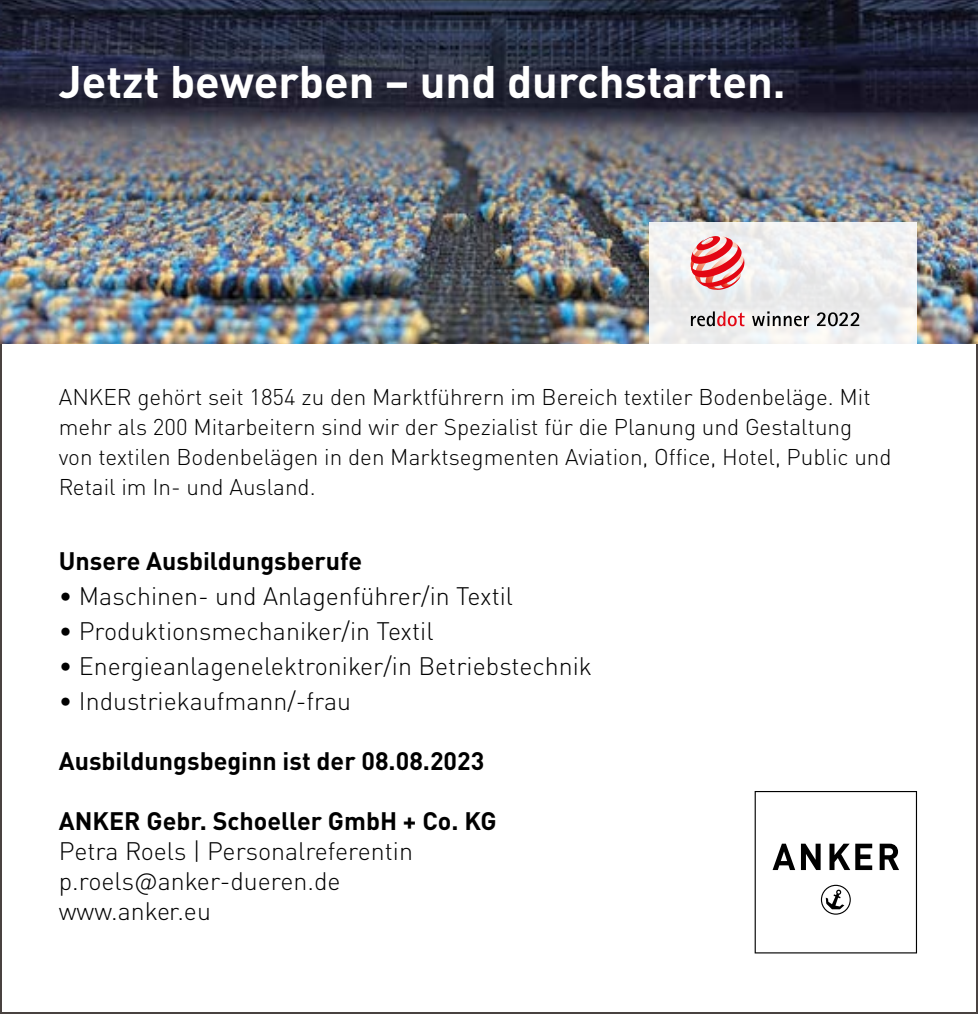
<style>
.page{position:relative;width:978px;height:1014px;background:#fff}
.page>*{position:absolute;margin:0;border:0;box-sizing:border-box;transform-origin:0 0}
.t1{font:700 45px "DINOT";color:#fff}
.t2{font:300 25px/30px "DINOT";color:#000}
.t3{font:700 25px "DINOT";color:#000}
.t4{font:300 22.5px/30px "DINOT";color:#000}
</style>
<div class="page">
<img style="left:0;top:0;width:978px;height:344px">
<svg style="left:755px;top:791px;width:162px;height:162px"></svg>
<div style="left:649px;top:222px;width:268px;height:122px;background:#eeefef"></div>
<svg style="left:752px;top:311px;width:57px;height:15px"></svg>
<svg style="left:691px;top:311px;width:54px;height:15px"></svg>
<svg style="left:691px;top:236px;width:53px;height:54px"></svg>
<svg style="left:817px;top:312px;width:42px;height:14px"></svg>
<h1 class="t1" style="left:59px;top:52px;width:728px">Jetzt bewerben – und durchstarten.</h1>
<p class="t4" style="left:59px;top:381px;width:834px">ANKER gehört seit 1854 zu den Marktführern im Bereich textiler Bodenbeläge. Mit mehr als 200 Mitarbeitern sind wir der Spezialist für die Planung und Gestaltung von textilen Bodenbelägen in den Marktsegmenten Aviation, Office, Hotel, Public und Retail im In- und Ausland.</p>
<p class="t3" style="left:59px;top:544px;width:305px">Unsere Ausbildungsberufe</p>
<p class="t2" style="left:59px;top:580px;width:456px">• Maschinen- und Anlagenführer/in Textil</p>
<p class="t2" style="left:59px;top:615px;width:376px">• Produktionsmechaniker/in Textil</p>
<p class="t2" style="left:59px;top:650px;width:535px">• Energieanlagenelektroniker/in Betriebstechnik</p>
<p class="t2" style="left:59px;top:685px;width:294px">• Industriekaufmann/-frau</p>
<p class="t3" style="left:59px;top:744px;width:427px">Ausbildungsbeginn ist der 08.08.2023</p>
<p class="t3" style="left:59px;top:804px;width:439px">ANKER Gebr. Schoeller GmbH + Co. KG</p>
<p class="t2" style="left:59px;top:835px;width:356px">Petra Roels | Personalreferentin p.roels@anker-dueren.de www.anker.eu</p>
</div>
